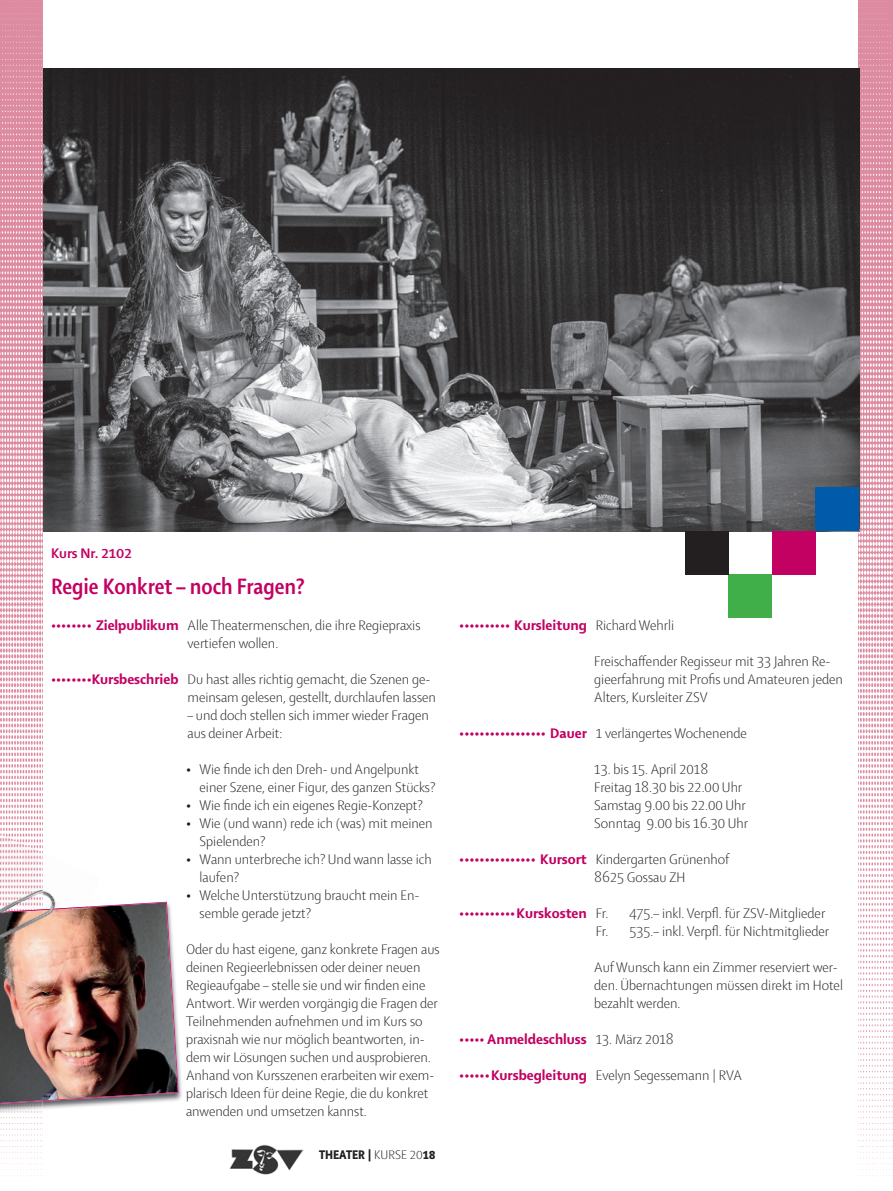
<style>
.page{position:relative;width:893px;height:1191px;background:#fff}
.page>*{position:absolute;margin:0;border:0;box-sizing:border-box;transform-origin:0 0}
.t1{font:700 condensed 24px "Shaker 2";color:#c30162}
.t2{font:300 15px/18px "Shaker 2";color:#231f20}
.t3{font:800 15px "Shaker 2";color:#c30162}
.t4{font:700 15px "Shaker 2";color:#c30162}
.t5{font:800 condensed 13.5px "Shaker 2";color:#231f20}
.s1{font-weight:800;color:#c30162}
.s2{color:#c30162}
.s3{font-weight:300;font-stretch:normal}
.s4{font-weight:300;color:#231f20}
</style>
<div class="page">
<img style="left:229px;top:1144px;width:74px;height:30px">
<svg style="left:859px;top:0;width:34px;height:1182px"></svg>
<img style="left:0;top:0;width:43px;height:1182px">
<img style="left:43px;top:68px;width:816px;height:463px">
<img style="left:43px;top:1051px;width:139px;height:58px">
<img style="left:0;top:1103px;width:43px;height:10px">
<img style="left:0;top:901px;width:179px;height:202px">
<img style="left:43px;top:891px;width:12px;height:10px">
<img style="left:0;top:834px;width:43px;height:72px">
<img style="left:43px;top:901px;width:48px;height:8px">
<img style="left:0;top:912px;width:88px;height:82px">
<img style="left:0;top:906px;width:88px;height:6px">
<div style="left:816px;top:487px;width:43px;height:44px;background:#015aaa"></div>
<div style="left:772px;top:531px;width:44px;height:43px;background:#c30162"></div>
<div style="left:729px;top:574px;width:43px;height:44px;background:#40ae49"></div>
<div style="left:685px;top:531px;width:44px;height:43px;background:#231f20"></div>
<p class="t4" style="left:51px;top:543px;width:82px">Kurs Nr. 2102</p>
<h1 class="t1" style="left:51px;top:571px;width:255px">Regie Konkret – noch Fragen?</h1>
<p class="t2" style="left:51px;top:615px;width:371px;text-align:center"><span class="s1">•••••••• Zielpublikum</span> Alle Theatermenschen, die ihre Regiepraxis vertiefen wollen.</p>
<p class="t2" style="left:188px;top:669px;width:250px;text-indent:-136px"><span class="s2">••••••••</span><span class="s1">Kursbeschrieb</span> Du hast alles richtig gemacht, die Szenen ge&shy;meinsam gelesen, gestellt, durchlaufen lassen</p>
<p class="t2" style="left:188px;top:705px;width:243px">– und doch stellen sich immer wieder Fragen aus deiner Arbeit:</p>
<p class="t2" style="left:200px;top:759px;width:237px;text-indent:-14px">• Wie finde ich den Dreh- und Angelpunkt einer Szene, einer Figur, des ganzen Stücks?</p>
<p class="t2" style="left:186px;top:795px;width:238px">• Wie finde ich ein eigenes Regie-Konzept?</p>
<p class="t2" style="left:200px;top:813px;width:235px;text-indent:-14px">• Wie (und wann) rede ich (was) mit meinen<br>Spielenden?</p>
<p class="t2" style="left:200px;top:849px;width:234px;text-indent:-14px">• Wann unterbreche ich? Und wann lasse ich laufen?</p>
<p class="t2" style="left:200px;top:885px;width:221px;text-indent:-14px">• Welche Unterstützung braucht mein En&shy;semble gerade jetzt?</p>
<p class="t2" style="left:186px;top:939px;width:255px">Oder du hast eigene, ganz konkrete Fragen aus deinen Regieerlebnissen oder deiner neuen Regieaufgabe – stelle sie und wir finden eine Antwort. Wir werden vorgängig die Fragen der Teilnehmenden aufnehmen und im Kurs so praxisnah wie nur möglich beantworten, in&shy;dem wir Lösungen suchen und ausprobieren.<br>Anhand von Kursszenen erarbeiten wir exem&shy;plarisch Ideen für deine Regie, die du konkret anwenden und umsetzen kannst.</p>
<p class="t5" style="left:319px;top:1145px;width:118px">THEATER | <span class="s3">KURSE 20</span>18</p>
<p class="t3" style="left:459px;top:615px;width:216px">•••••••••• Kursleitung <span class="s4">Richard Wehrli</span></p>
<p class="t2" style="left:594px;top:651px;width:250px">Freischaffender Regisseur mit 33 Jahren Re&shy;gieerfahrung mit Profis und Amateuren jeden<br>Alters, Kursleiter ZSV</p>
<p class="t2" style="left:459px;top:723px;width:289px"><span class="s1">••••••••••••••••• Dauer</span> 1 verlängertes Wochenende</p>
<p class="t2" style="left:594px;top:759px;width:155px">13. bis 15. April 2018<br>Freitag 18.30 bis 22.00 Uhr<br>Samstag 9.00 bis 22.00 Uhr<br>Sonntag 9.00 bis 16.30 Uhr</p>
<p class="t2" style="left:594px;top:849px;width:136px;text-indent:-135px"><span class="s1">••••••••••••••• Kursort</span> Kindergarten Grünenhof<br>8625 Gossau ZH</p>
<p class="t3" style="left:459px;top:903px;width:151px">•••••••••••Kurskosten <span class="s4">Fr.</span></p>
<p class="t2" style="left:596px;top:903px;width:235px;text-align:right">475.– inkl. Verpfl. für ZSV-Mitglieder<br>Fr. 535.– inkl. Verpfl. für Nichtmitglieder</p>
<p class="t2" style="left:594px;top:957px;width:250px">Auf Wunsch kann ein Zimmer reserviert wer&shy;den. Übernachtungen müssen direkt im Hotel bezahlt werden.</p>
<p class="t3" style="left:459px;top:1029px;width:216px">••••• Anmeldeschluss <span class="s4">13. März 2018</span></p>
<p class="t2" style="left:459px;top:1065px;width:284px"><span class="s1">••••••Kursbegleitung</span> Evelyn Segessemann | RVA</p>
</div>
